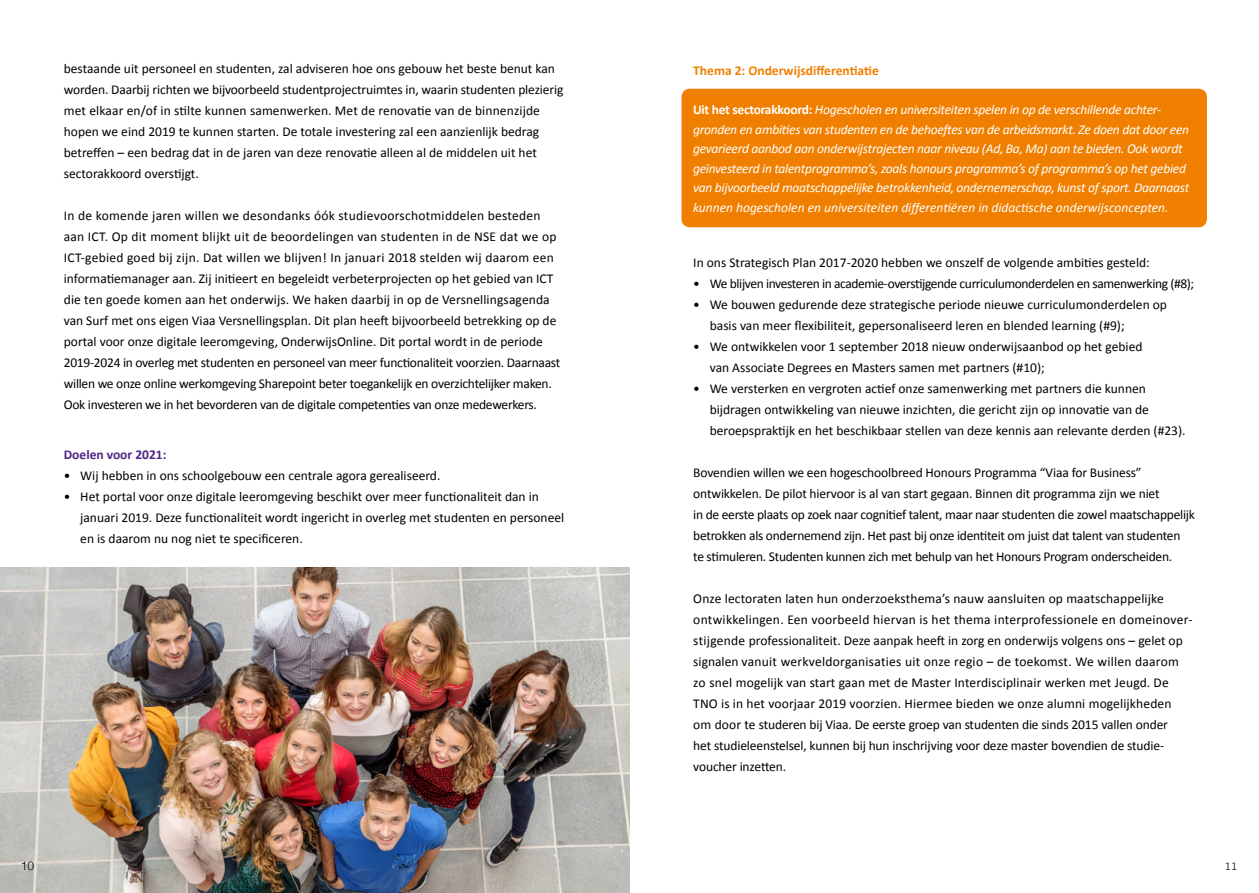
<style>
.page{position:relative;width:1259px;height:893px;background:#fff}
.page>*{position:absolute;margin:0;border:0;box-sizing:border-box;transform-origin:0 0}
.t1{font:13.5px/21px "Calibri";color:#000}
.t2{font:italic 13.5px/19.5px "Calibri";letter-spacing:-.02em;color:#fff}
.t3{font:13.5px/21px "Calibri";letter-spacing:-.02em;color:#000}
.t4{font:13.5px "Calibri";letter-spacing:-.03em;color:#000}
.t5{font:700 13.5px "Calibri";color:#f07f00}
.t6{font:700 13.5px "Calibri";color:#502583}
.t7{font:300 12px "Calibri";color:#000}
.t8{font:300 12px "Helvetica";color:#000}
.s1{font-weight:700;font-style:normal}
</style>
<div class="page">
<div style="left:681px;top:89px;width:526px;height:138px;background:#f07f00;border-radius:9px"></div>
<img style="left:0;top:567px;width:629px;height:326px">
<p class="t1" style="left:64px;top:58px;width:501px">bestaande uit personeel en studenten, zal adviseren hoe ons gebouw het beste benut kan worden. Daarbij richten we bijvoorbeeld studentprojectruimtes in, waarin studenten plezierig met elkaar en/of in stilte kunnen samenwerken. Met de renovatie van de binnenzijde hopen we eind 2019 te kunnen starten. De totale investering zal een aanzienlijk bedrag betreffen – een bedrag dat in de jaren van deze renovatie alleen al de middelen uit het sectorakkoord overstijgt.</p>
<p class="t1" style="left:64px;top:205px;width:498px">In de komende jaren willen we desondanks óók studievoorschotmiddelen besteden aan ICT. Op dit moment blijkt uit de beoordelingen van studenten in de NSE dat we op ICT-gebied goed bij zijn. Dat willen we blijven! In januari 2018 stelden wij daarom een informatiemanager aan. Zij initieert en begeleidt verbeterprojecten op het gebied van ICT die ten goede komen aan het onderwijs. We haken daarbij in op de Versnellingsagenda van Surf met ons eigen Viaa Versnellingsplan. Dit plan heeft bijvoorbeeld betrekking op de portal voor onze digitale leeromgeving, OnderwijsOnline. Dit portal wordt in de periode 2019-2024 in overleg met studenten en personeel van meer functionaliteit voorzien. Daarnaast willen we onze online werkomgeving Sharepoint beter toegankelijk en overzichtelijker maken.<br>Ook investeren we in het bevorderen van de digitale competenties van onze medewerkers.</p>
<p class="t6" style="left:64px;top:446px;width:104px">Doelen voor 2021:</p>
<p class="t1" style="left:64px;top:465px;width:378px">• Wij hebben in ons schoolgebouw een centrale agora gerealiseerd.</p>
<p class="t1" style="left:80px;top:486px;width:485px;text-indent:-16px">• Het portal voor onze digitale leeromgeving beschikt over meer functionaliteit dan in januari 2019. Deze functionaliteit wordt ingericht in overleg met studenten en personeel en is daarom nu nog niet te specificeren.</p>
<p class="t8" style="left:21px;top:855px;width:15px">10</p>
<p class="t5" style="left:693px;top:62px;width:187px">Thema 2: Onderwijsdifferentiatie</p>
<p class="t2" style="left:693px;top:99px;width:498px"><span class="s1">Uit het sectorakkoord:</span> Hogescholen en universiteiten spelen in op de verschillende achter&shy;gronden en ambities van studenten en de behoeftes van de arbeidsmarkt. Ze doen dat door een gevarieerd aanbod aan onderwijstrajecten naar niveau (Ad, Ba, Ma) aan te bieden. Ook wordt geïnvesteerd in talentprogramma’s, zoals honours programma’s of programma’s op het gebied van bijvoorbeeld maatschappelijke betrokkenheid, ondernemerschap, kunst of sport. Daarnaast kunnen hogescholen en universiteiten differentiëren in didactische onderwijsconcepten.</p>
<p class="t1" style="left:693px;top:252px;width:458px">In ons Strategisch Plan 2017-2020 hebben we onszelf de volgende ambities gesteld:</p>
<p class="t4" style="left:693px;top:274px;width:502px">• We blijven investeren in academie-overstijgende curriculumonderdelen en samenwerking (#8);</p>
<p class="t1" style="left:710px;top:294px;width:459px;text-indent:-16px">• We bouwen gedurende deze strategische periode nieuwe curriculumonderdelen op basis van meer flexibiliteit, gepersonaliseerd leren en blended learning (#9);</p>
<p class="t1" style="left:710px;top:336px;width:434px;text-indent:-16px">• We ontwikkelen voor 1 september 2018 nieuw onderwijsaanbod op het gebied van Associate Degrees en Masters samen met partners (#10);</p>
<p class="t1" style="left:710px;top:378px;width:477px;text-indent:-16px">• We versterken en vergroten actief onze samenwerking met partners die kunnen bijdragen ontwikkeling van nieuwe inzichten, die gericht zijn op innovatie van de beroepspraktijk en het beschikbaar stellen van deze kennis aan relevante derden (#23).</p>
<p class="t3" style="left:693px;top:462px;width:503px">Bovendien willen we een hogeschoolbreed Honours Programma “Viaa for Business” ontwikkelen. De pilot hiervoor is al van start gegaan. Binnen dit programma zijn we niet<br>in de eerste plaats op zoek naar cognitief talent, maar naar studenten die zowel maatschappelijk betrokken als ondernemend zijn. Het past bij onze identiteit om juist dat talent van studenten<br>te stimuleren. Studenten kunnen zich met behulp van het Honours Program onderscheiden.</p>
<p class="t1" style="left:693px;top:588px;width:501px">Onze lectoraten laten hun onderzoeksthema’s nauw aansluiten op maatschappelijke ontwikkelingen. Een voorbeeld hiervan is het thema interprofessionele en domeinover&shy;stijgende professionaliteit. Deze aanpak heeft in zorg en onderwijs volgens ons – gelet op signalen vanuit werkveldorganisaties uit onze regio – de toekomst. We willen daarom zo snel mogelijk van start gaan met de Master Interdisciplinair werken met Jeugd. De TNO is in het voorjaar 2019 voorzien. Hiermee bieden we onze alumni mogelijkheden om door te studeren bij Viaa. De eerste groep van studenten die sinds 2015 vallen onder<br>het studieleenstelsel, kunnen bij hun inschrijving voor deze master bovendien de studie&shy;voucher inzetten.</p>
<p class="t7" style="left:1225px;top:859px;width:14px">11</p>
</div>
